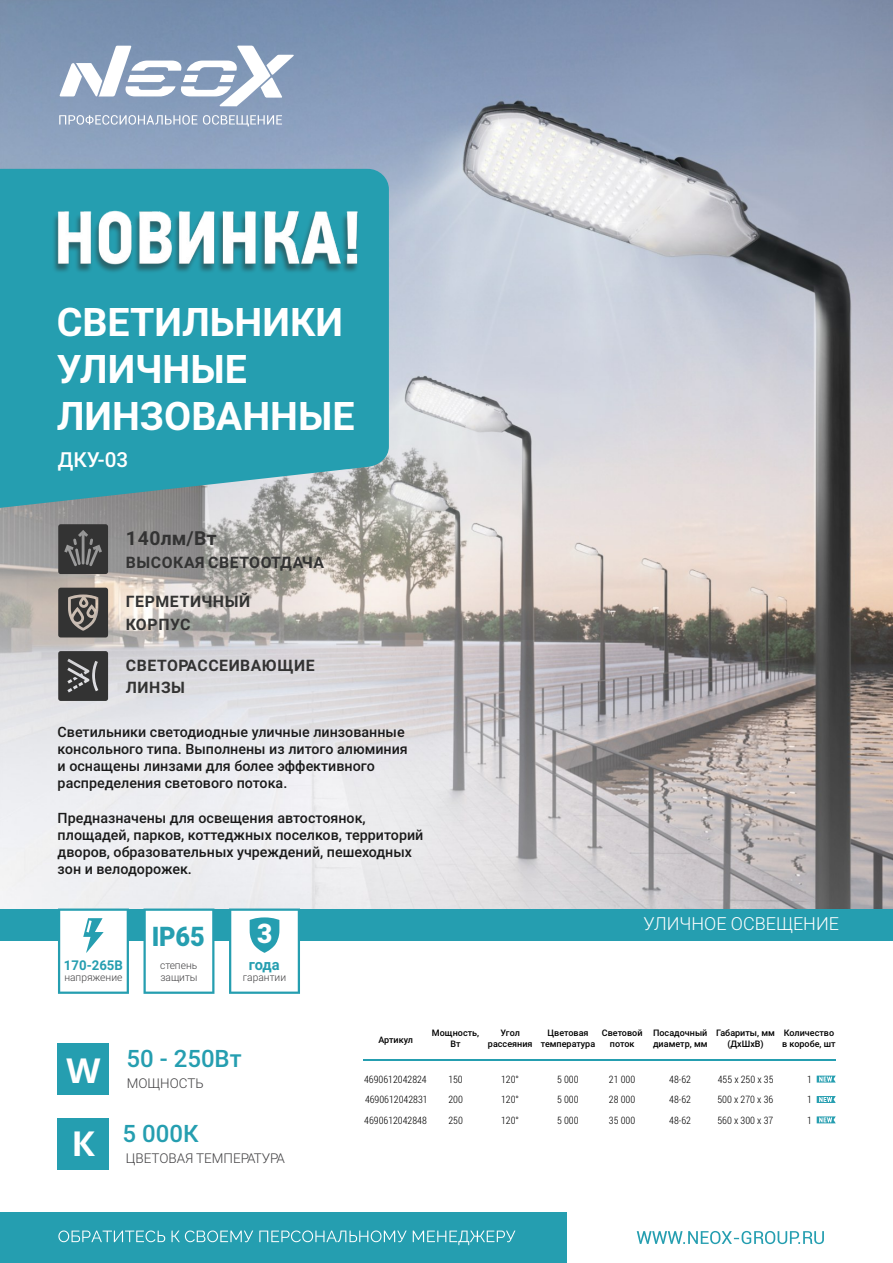
<style>
.page{position:relative;width:893px;height:1263px;background:#fff}
.page>*{position:absolute;margin:0;border:0;box-sizing:border-box;transform-origin:0 0}
.t1{font:700 39.45px/47.2px "Roboto";color:#fff}
.t2{font:700 34.35px "Open Sans";color:#fff}
.t3{font:900 27px "Roboto";color:#259eb0;scale:.94 1}
.t4{font:900 27px "Roboto";color:#fff}
.t5{font:500 24px "Roboto";color:#259eb0}
.t6{font:500 20.7px "Roboto";color:#fff}
.t7{font:700 19.35px "Roboto";letter-spacing:.02em;color:#333}
.t8{font:300 18px "Roboto";color:#fff}
.t9{font:700 15.75px/22.8px "Roboto";letter-spacing:.035em;color:#333}
.t10{font:700 15px "Roboto";color:#259eb0}
.t11{font:500 14.25px/17.1px "Roboto";color:#1a1a1a}
.t12{font:300 13.5px "Roboto";color:#414042}
.t13{font:700 13.5px "Roboto";color:#259eb0}
.t14{font:300 10.5px/12px "Roboto";color:#414042}
.t15{font:300 10.2px/20.4px "Roboto Condensed";color:#000;text-align:justify}
.t16{font:500 9px/11.2px "Roboto";color:#000;text-align:center}
</style>
<div class="page">
<img style="left:0;top:0;width:893px;height:909px">
<div style="left:0;top:909px;width:893px;height:32px;background:#259eb0"></div>
<svg style="left:0;top:169px;width:389px;height:339px;background:#2f9faf"></svg>
<svg style="left:143px;top:908px;width:71px;height:86px"></svg>
<svg style="left:58px;top:908px;width:71px;height:86px"></svg>
<svg style="left:229px;top:908px;width:71px;height:86px"></svg>
<svg style="left:58px;top:524px;width:50px;height:50px;background:#444"></svg>
<svg style="left:58px;top:588px;width:50px;height:49px;background:#524f4c"></svg>
<svg style="left:58px;top:651px;width:50px;height:50px;background:#484848"></svg>
<img style="left:48px;top:210px;width:315px;height:68px">
<svg style="left:59px;top:46px;width:235px;height:60px"></svg>
<svg style="left:59px;top:115px;width:138px;height:10px"></svg>
<svg style="left:203px;top:115px;width:79px;height:11px"></svg>
<div style="left:0;top:1212px;width:567px;height:51px;background:#259eb0"></div>
<svg style="left:58px;top:1230px;width:457px;height:15px"></svg>
<svg style="left:637px;top:1231px;width:187px;height:13px"></svg>
<div style="left:58px;top:1043px;width:51px;height:51px;background:#259eb0"></div>
<div style="left:58px;top:1118px;width:51px;height:51px;background:#259eb0"></div>
<hr style="left:363px;top:1059px;width:473px;height:1px;background:#259eb0">
<svg style="left:817px;top:1075px;width:19px;height:7px"></svg>
<svg style="left:817px;top:1096px;width:19px;height:7px"></svg>
<svg style="left:817px;top:1116px;width:19px;height:7px"></svg>
<h1 class="t1" style="left:57px;top:302px;width:299px">СВЕТИЛЬНИКИ<br>УЛИЧНЫЕ<br>ЛИНЗОВАННЫЕ</h1>
<h3 class="t6" style="left:58px;top:452px;width:72px">ДКУ-03</h3>
<h3 class="t7" style="left:126px;top:530px;width:92px">140лм/Вт</h3>
<p class="t9" style="left:126px;top:552px;width:200px">ВЫСОКАЯ СВЕТООТДАЧА</p>
<p class="t9" style="left:126px;top:592px;width:126px">ГЕРМЕТИЧНЫЙ<br>КОРПУС</p>
<p class="t9" style="left:126px;top:655px;width:190px">СВЕТОРАССЕИВАЮЩИЕ<br>ЛИНЗЫ</p>
<p class="t11" style="left:58px;top:725px;width:352px">Светильники светодиодные уличные линзованные консольного типа. Выполнены из литого алюминия и оснащены линзами для более эффективного распределения светового потока.</p>
<p class="t11" style="left:58px;top:810px;width:367px">Предназначены для освещения автостоянок, площадей, парков, коттеджных поселков, территорий дворов, образовательных учреждений, пешеходных зон и велодорожек.</p>
<p class="t13" style="left:64px;top:959px;width:60px">170-265В</p>
<p class="t14" style="left:64px;top:972px;width:60px">напряжение</p>
<h3 class="t3" style="left:152px;top:925px;width:58px">IP65</h3>
<p class="t14" style="left:160px;top:960px;width:39px">степень защиты</p>
<h3 class="t4" style="left:257px;top:922px;width:17px">3</h3>
<p class="t10" style="left:249px;top:958px;width:32px">года</p>
<p class="t14" style="left:243px;top:972px;width:45px">гарантии</p>
<p class="t8" style="left:643px;top:916px;width:197px">УЛИЧНОЕ ОСВЕЩЕНИЕ</p>
<h2 class="t2" style="left:66px;top:1057px;width:35px">W</h2>
<h2 class="t2" style="left:72px;top:1129px;width:25px">К</h2>
<h3 class="t5" style="left:127px;top:1049px;width:117px">50 - 250Вт</h3>
<p class="t12" style="left:127px;top:1078px;width:79px">МОЩНОСТЬ</p>
<h3 class="t5" style="left:123px;top:1124px;width:77px">5 000К</h3>
<p class="t12" style="left:126px;top:1153px;width:161px">ЦВЕТОВАЯ ТЕМПЕРАТУРА</p>
<p class="t16" style="left:602px;top:1028px;width:42px">Световой поток</p>
<p class="t16" style="left:541px;top:1028px;width:56px">Цветовая температура</p>
<p class="t16" style="left:378px;top:1035px;width:36px">Артикул</p>
<p class="t16" style="left:432px;top:1028px;width:49px">Мощность,<br>Вт</p>
<p class="t16" style="left:488px;top:1028px;width:46px">Угол рассеяния</p>
<p class="t15" style="left:448px;top:1068px;width:16px">150</p>
<p class="t15" style="left:501px;top:1068px;width:19px">120°</p>
<p class="t15" style="left:448px;top:1089px;width:16px">200</p>
<p class="t15" style="left:501px;top:1089px;width:19px">120°</p>
<p class="t15" style="left:448px;top:1109px;width:16px">250</p>
<p class="t15" style="left:501px;top:1109px;width:19px">120°</p>
<p class="t15" style="left:364px;top:1068px;width:65px">4690612042824<br>4690612042831<br>4690612042848</p>
<p class="t15" style="left:557px;top:1068px;width:23px">5 000</p>
<p class="t15" style="left:609px;top:1068px;width:28px">21 000</p>
<p class="t15" style="left:557px;top:1089px;width:23px">5 000</p>
<p class="t15" style="left:609px;top:1089px;width:28px">28 000</p>
<p class="t15" style="left:557px;top:1109px;width:23px">5 000</p>
<p class="t15" style="left:609px;top:1109px;width:28px">35 000</p>
<p class="t16" style="left:716px;top:1028px;width:60px">Габариты, мм (ДхШхВ)</p>
<p class="t16" style="left:653px;top:1028px;width:56px;text-align:left">Посадочный диаметр, мм</p>
<p class="t15" style="left:669px;top:1068px;width:23px">48-62</p>
<p class="t15" style="left:807px;top:1068px;width:6px">1</p>
<p class="t15" style="left:669px;top:1089px;width:23px">48-62</p>
<p class="t15" style="left:807px;top:1089px;width:6px">1</p>
<p class="t15" style="left:669px;top:1109px;width:23px">48-62</p>
<p class="t15" style="left:807px;top:1109px;width:6px">1</p>
<p class="t16" style="left:782px;top:1028px;width:55px;text-align:left">Количество в коробе, шт</p>
<p class="t15" style="left:717px;top:1068px;width:58px">455 х 250 х 35<br>500 х 270 х 36<br>560 х 300 х 37</p>
</div>
